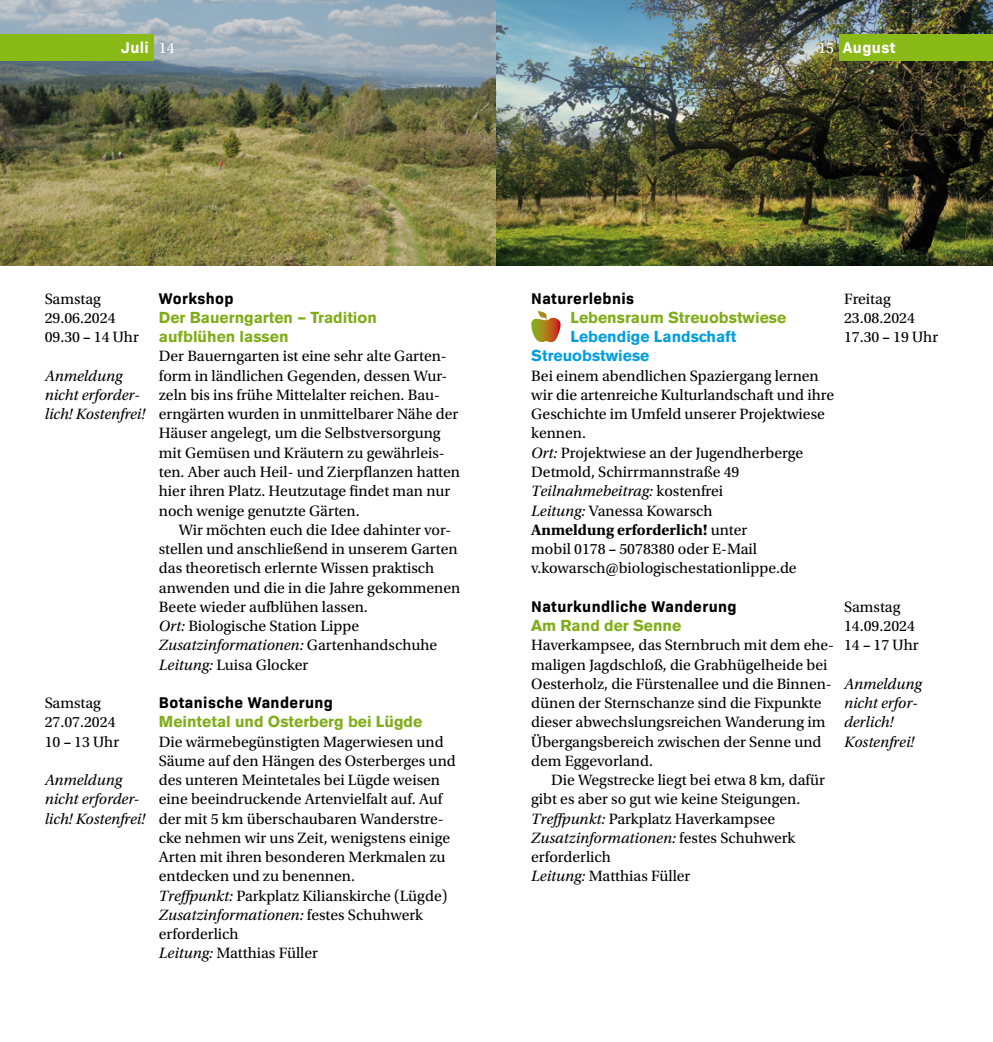
<style>
.page{position:relative;width:993px;height:1042px;background:#fff}
.page>*{position:absolute;margin:0;border:0;box-sizing:border-box;transform-origin:0 0}
.Lauftext{font:15.75px/19.2px "Utopia Std";color:#000}
.Lauftext_mE{font:15.75px/19.2px "Utopia Std";color:#000}
.Lauftext-2{font:italic 15.75px/19.2px "Utopia Std";color:#000}
.Überschrift_2{font:700 15.75px/19.2px "Akzidenz Grotesk BE";color:#7fad17}
.Überschrift_2-2{font:italic 15.75px/19.2px "Utopia Std";color:#000}
.Überschrift_1{font:700 15.75px "Bio Sans";letter-spacing:.025em;color:#000}
.Überschrift_2_blau{font:700 15.75px/19.2px "Akzidenz Grotesk BE";color:#009ede}
.Überschrift_1-2{font:700 15.75px "Bio Sans";letter-spacing:.025em;color:#fff}
.Paginierung{font:15.75px "Utopia Std";color:#fff}
.s1{font-weight:700}
.s2{font-style:italic}
.s3{font-style:normal}
</style>
<div class="page">
<img style="left:0;top:0;width:992px;height:265px">
<div style="left:838px;top:34px;width:154px;height:26px;background:#89ba17"></div>
<div style="left:0;top:34px;width:154px;height:26px;background:#89ba17"></div>
<svg style="left:531px;top:311px;width:29px;height:31px"></svg>
<p class="Überschrift_1-2" style="left:114px;top:36px;width:37px">April</p>
<p class="Paginierung" style="left:818px;top:40px;width:17px">15</p>
<p class="Überschrift_1-2" style="left:842px;top:36px;width:54px">August</p>
<p class="Überschrift_1-2" style="left:121px;top:36px;width:29px">Juli</p>
<p class="Paginierung" style="left:159px;top:40px;width:17px">14</p>
<p class="Lauftext" style="left:45px;top:289px;width:58px">Samstag</p>
<p class="Lauftext" style="left:45px;top:308px;width:72px">29.06.2024</p>
<p class="Lauftext" style="left:45px;top:328px;width:96px">09.30 <span class="s1">–</span> 14 Uhr</p>
<p class="Überschrift_2-2" style="left:45px;top:366px;width:102px">Anmeldung nicht erforder&shy;lich! Kostenfrei!</p>
<p class="Lauftext" style="left:45px;top:693px;width:58px">Samstag</p>
<p class="Lauftext" style="left:45px;top:713px;width:72px">27.07.2024</p>
<p class="Lauftext" style="left:45px;top:732px;width:76px">10 <span class="s1">–</span> 13 Uhr</p>
<p class="Lauftext-2" style="left:45px;top:770px;width:102px">Anmeldung nicht erforder&shy;lich! Kostenfrei!</p>
<p class="Überschrift_1" style="left:159px;top:286px;width:76px">Workshop</p>
<p class="Überschrift_2" style="left:159px;top:308px;width:219px">Der Bauerngarten – Tradition aufblühen lassen</p>
<p class="Lauftext" style="left:159px;top:347px;width:302px">Der Bauerngarten ist eine sehr alte Garten&shy;form in ländlichen Gegenden, dessen Wur&shy;zeln bis ins frühe Mittelalter reichen. Bau&shy;erngärten wurden in unmittelbarer Nähe der Häuser angelegt, um die Selbstversorgung mit Gemüsen und Kräutern zu gewährleis&shy;ten. Aber auch Heil- und Zierpflanzen hatten hier ihren Platz. Heutzutage findet man nur noch wenige genutzte Gärten.</p>
<p class="Lauftext_mE" style="left:159px;top:520px;width:303px;text-indent:20px">Wir möchten euch die Idee dahinter vor&shy;stellen und anschließend in unserem Garten das theoretisch erlernte Wissen praktisch anwenden und die in die Jahre gekommenen Beete wieder aufblühen lassen.</p>
<p class="Lauftext" style="left:159px;top:616px;width:202px"><span class="s2">Ort:</span> Biologische Station Lippe</p>
<p class="Lauftext-2" style="left:159px;top:636px;width:280px">Zusatzinformationen: <span class="s3">Gartenhandschuhe<br></span>Leitung: <span class="s3">Luisa Glocker</span></p>
<p class="Überschrift_1" style="left:159px;top:690px;width:175px">Botanische Wanderung</p>
<p class="Überschrift_2" style="left:159px;top:712px;width:265px">Meintetal und Osterberg bei Lügde</p>
<p class="Lauftext" style="left:159px;top:732px;width:298px">Die wärmebegünstigten Magerwiesen und Säume auf den Hängen des Osterberges und des unteren Meintetales bei Lügde weisen eine beeindruckende Artenvielfalt auf. Auf der mit 5 km überschaubaren Wanderstre&shy;cke nehmen wir uns Zeit, wenigstens einige Arten mit ihren besonderen Merkmalen zu entdecken und zu benennen.</p>
<p class="Lauftext" style="left:159px;top:886px;width:290px"><span class="s2">Treffpunkt:</span> Parkplatz Kilianskirche (Lügde)</p>
<p class="Lauftext" style="left:159px;top:905px;width:265px"><span class="s2">Zusatzinformationen:</span> festes Schuhwerk erforderlich</p>
<p class="Lauftext" style="left:159px;top:944px;width:161px"><span class="s2">Leitung:</span> Matthias Füller</p>
<p class="Überschrift_1" style="left:531px;top:286px;width:104px">Naturerlebnis</p>
<p class="Überschrift_2" style="left:570px;top:308px;width:217px">Lebensraum Streuobstwiese</p>
<p class="Überschrift_2_blau" style="left:531px;top:327px;width:206px;text-indent:39px">Lebendige Landschaft<br>Streuobstwiese</p>
<p class="Lauftext" style="left:531px;top:366px;width:304px">Bei einem abendlichen Spaziergang lernen wir die artenreiche Kulturlandschaft und ihre Geschichte im Umfeld unserer Projektwiese kennen.</p>
<p class="Lauftext" style="left:531px;top:443px;width:273px"><span class="s2">Ort:</span> Projektwiese an der Jugendherberge<br>Detmold, Schirrmannstraße 49</p>
<p class="Lauftext-2" style="left:531px;top:482px;width:193px">Teilnahmebeitrag: <span class="s3">kostenfrei</span></p>
<p class="Lauftext" style="left:531px;top:501px;width:183px"><span class="s2">Leitung:</span> Vanessa Kowarsch</p>
<p class="Lauftext" style="left:531px;top:520px;width:267px"><span class="s1">Anmeldung erforderlich!</span> unter<br>mobil 0178 <span class="s1">–</span> 5078380 oder E-Mail v.kowarsch@biologischestationlippe.de</p>
<p class="Überschrift_1" style="left:531px;top:594px;width:207px">Naturkundliche Wanderung</p>
<p class="Überschrift_2" style="left:531px;top:616px;width:151px">Am Rand der Senne</p>
<p class="Lauftext" style="left:531px;top:636px;width:304px">Haverkampsee, das Sternbruch mit dem ehe&shy;maligen Jagdschloß, die Grabhügelheide bei Oesterholz, die Fürstenallee und die Binnen&shy;dünen der Sternschanze sind die Fixpunkte dieser abwechslungsreichen Wanderung im Übergangsbereich zwischen der Senne und dem Eggevorland.</p>
<p class="Lauftext_mE" style="left:531px;top:770px;width:295px;text-indent:20px">Die Wegstrecke liegt bei etwa 8 km, dafür gibt es aber so gut wie keine Steigungen.</p>
<p class="Lauftext" style="left:531px;top:809px;width:245px"><span class="s2">Treffpunkt:</span> Parkplatz Haverkampsee</p>
<p class="Lauftext" style="left:531px;top:828px;width:265px"><span class="s2">Zusatzinformationen:</span> festes Schuhwerk erforderlich</p>
<p class="Lauftext" style="left:531px;top:867px;width:161px"><span class="s2">Leitung:</span> Matthias Füller</p>
<p class="Lauftext" style="left:843px;top:289px;width:48px">Freitag</p>
<p class="Lauftext" style="left:843px;top:308px;width:72px">23.08.2024</p>
<p class="Lauftext" style="left:843px;top:328px;width:96px">17.30 <span class="s1">–</span> 19 Uhr</p>
<p class="Lauftext" style="left:843px;top:597px;width:58px">Samstag</p>
<p class="Lauftext" style="left:843px;top:616px;width:72px">14.09.2024</p>
<p class="Lauftext" style="left:843px;top:636px;width:76px">14 <span class="s1">–</span> 17 Uhr</p>
<p class="Überschrift_2-2" style="left:843px;top:674px;width:79px">Anmeldung nicht erfor&shy;derlich!<br>Kostenfrei!</p>
</div>
